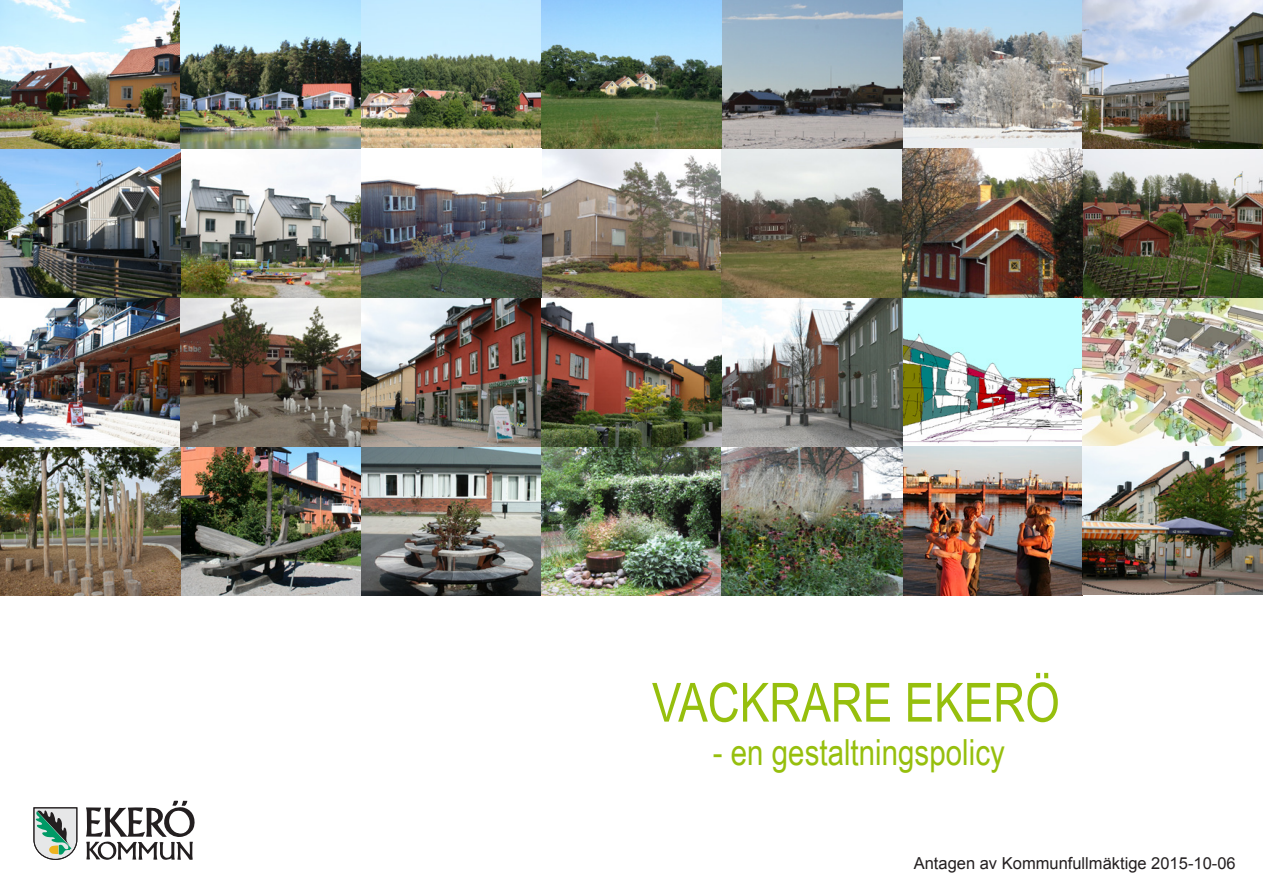
<style>
.page{position:relative;width:1263px;height:893px;background:#fff}
.page>*{position:absolute;margin:0;border:0;box-sizing:border-box;transform-origin:0 0}
.t1{font:54px "Arial Narrow";color:#96bf0d}
.t2{font:36px "Arial Narrow";color:#96bf0d}
.t3{font:16.5px "Arial";color:#231f20}
</style>
<div class="page">
<svg style="left:34px;top:807px;width:43px;height:53px;background:#9cb1a6"></svg>
<svg style="left:86px;top:801px;width:109px;height:59px"></svg>
<img style="left:0;top:0;width:1263px;height:595px">
<p class="t1" style="left:652px;top:663px;width:409px">VACKRARE EKERÖ</p>
<p class="t2" style="left:713px;top:726px;width:294px">- en gestaltningspolicy</p>
<p class="t3" style="left:914px;top:852px;width:323px">Antagen av Kommunfullmäktige 2015-10-06</p>
</div>
